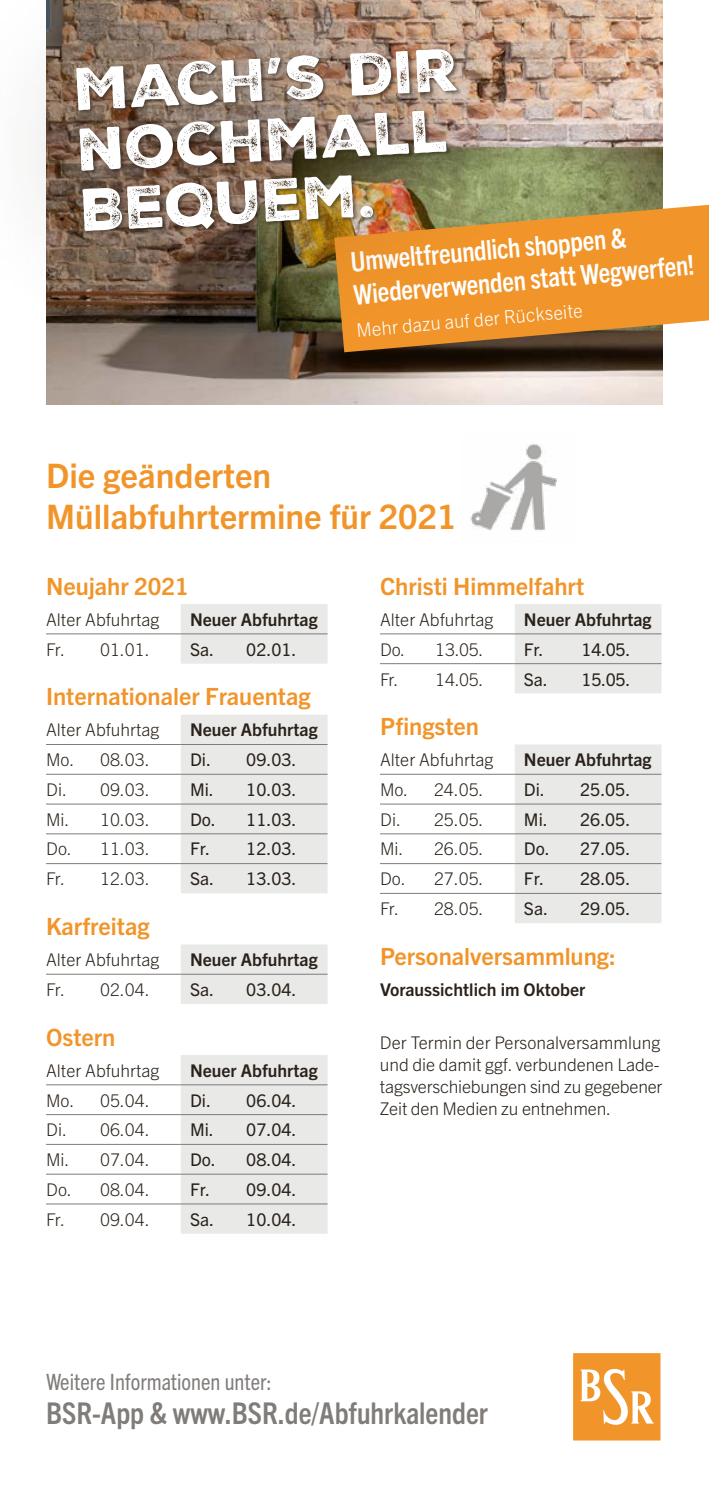
<style>
.page{position:relative;width:709px;height:1489px;background:#fff}
.page>*{position:absolute;margin:0;border:0;box-sizing:border-box;transform-origin:0 0}
.Headline{font:58.25px/60.5px "Nexa Rust Sans Black 02";color:#fff}
.t1{font:700 33.75px/40.5px "Trade Gothic Next LT Pro";color:#f1952a}
.t2{font:700 condensed 30px "Trade Gothic Next LT Pro";color:#7f7c7a}
.t3{font:700 condensed 27.5px/33px "Trade Gothic Next LT Pro";color:#fff}
.Feiertag{font:700 23.75px "Trade Gothic Next LT Pro";color:#f1952a}
.t4{font:condensed 22.5px "Trade Gothic Next LT Pro";color:#7f7c7a}
.t5{font:300 18.75px "Trade Gothic Next LT Pro";color:#fff}
.Copy{font:300 17.5px/22px "Trade Gothic Next LT Pro";color:#29211a}
.Termine{font:300 17.5px "Trade Gothic Next LT Pro";color:#29211a}
.Termine-2{font:17.5px "Trade Gothic Next LT Pro";color:#29211a}
.Copy-2{font:700 17.5px "Trade Gothic Next LT Pro";color:#29211a}
</style>
<div class="page">
<svg style="left:573px;top:1353px;width:88px;height:88px;background:#f3a851"></svg>
<div style="left:181px;top:604px;width:146px;height:59px;background:#e9e9e8"></div>
<hr style="left:46px;top:633px;width:135px;height:1px;background:#7f7c7a">
<hr style="left:181px;top:633px;width:146px;height:1px;background:#7f7c7a">
<div style="left:181px;top:715px;width:146px;height:178px;background:#e9e9e8"></div>
<hr style="left:46px;top:744px;width:135px;height:1px;background:#7f7c7a">
<hr style="left:181px;top:744px;width:146px;height:1px;background:#7f7c7a">
<hr style="left:46px;top:773px;width:135px;height:1px;background:#7f7c7a">
<hr style="left:181px;top:773px;width:146px;height:1px;background:#7f7c7a">
<hr style="left:46px;top:803px;width:135px;height:1px;background:#7f7c7a">
<hr style="left:181px;top:803px;width:146px;height:1px;background:#7f7c7a">
<hr style="left:46px;top:833px;width:135px;height:1px;background:#7f7c7a">
<hr style="left:181px;top:833px;width:146px;height:1px;background:#7f7c7a">
<hr style="left:46px;top:863px;width:135px;height:1px;background:#7f7c7a">
<hr style="left:181px;top:863px;width:146px;height:1px;background:#7f7c7a">
<div style="left:181px;top:944px;width:146px;height:59px;background:#e9e9e8"></div>
<hr style="left:46px;top:973px;width:135px;height:1px;background:#7f7c7a">
<hr style="left:181px;top:973px;width:146px;height:1px;background:#7f7c7a">
<div style="left:181px;top:1055px;width:146px;height:178px;background:#e9e9e8"></div>
<hr style="left:46px;top:1084px;width:135px;height:1px;background:#7f7c7a">
<hr style="left:181px;top:1084px;width:146px;height:1px;background:#7f7c7a">
<hr style="left:46px;top:1114px;width:135px;height:1px;background:#7f7c7a">
<hr style="left:181px;top:1114px;width:146px;height:1px;background:#7f7c7a">
<hr style="left:46px;top:1143px;width:135px;height:1px;background:#7f7c7a">
<hr style="left:181px;top:1143px;width:146px;height:1px;background:#7f7c7a">
<hr style="left:46px;top:1173px;width:135px;height:1px;background:#7f7c7a">
<hr style="left:181px;top:1173px;width:146px;height:1px;background:#7f7c7a">
<hr style="left:46px;top:1203px;width:135px;height:1px;background:#7f7c7a">
<hr style="left:181px;top:1203px;width:146px;height:1px;background:#7f7c7a">
<div style="left:514px;top:604px;width:147px;height:89px;background:#e9e9e8"></div>
<hr style="left:380px;top:663px;width:134px;height:1px;background:#7f7c7a">
<hr style="left:514px;top:663px;width:147px;height:1px;background:#7f7c7a">
<hr style="left:380px;top:633px;width:134px;height:1px;background:#7f7c7a">
<hr style="left:514px;top:633px;width:147px;height:1px;background:#7f7c7a">
<div style="left:514px;top:744px;width:147px;height:179px;background:#e9e9e8"></div>
<hr style="left:380px;top:773px;width:134px;height:1px;background:#7f7c7a">
<hr style="left:514px;top:773px;width:147px;height:1px;background:#7f7c7a">
<hr style="left:380px;top:803px;width:134px;height:1px;background:#7f7c7a">
<hr style="left:514px;top:803px;width:147px;height:1px;background:#7f7c7a">
<hr style="left:380px;top:833px;width:134px;height:1px;background:#7f7c7a">
<hr style="left:514px;top:833px;width:147px;height:1px;background:#7f7c7a">
<hr style="left:380px;top:863px;width:134px;height:1px;background:#7f7c7a">
<hr style="left:514px;top:863px;width:147px;height:1px;background:#7f7c7a">
<hr style="left:380px;top:892px;width:134px;height:1px;background:#7f7c7a">
<hr style="left:514px;top:892px;width:147px;height:1px;background:#7f7c7a">
<img style="left:470px;top:443px;width:87px;height:88px">
<img style="left:46px;top:0;width:617px;height:404px">
<svg style="left:594px;top:205px;width:115px;height:147px;background:#de953d"></svg>
<img style="left:37px;top:0;width:557px;height:373px">
<p class="Headline" style="left:73px;top:60px;width:386px;rotate:-3deg">Mach’s dir nochmall<br>Bequem.</p>
<p class="t3" style="left:349px;top:243px;width:343px;rotate:-5deg">Umweltfreundlich shoppen &amp;<br>Wiederverwenden statt Wegwerfen!</p>
<p class="t5" style="left:355px;top:317px;width:228px;rotate:-5deg">Mehr dazu auf der Rückseite</p>
<h1 class="t1" style="left:46px;top:453px;width:412px">Die geänderten<br>Müllabfuhrtermine für 2021</h1>
<h2 class="Feiertag" style="left:46px;top:569px;width:144px">Neujahr 2021</h2>
<p class="Copy" style="left:46px;top:607px;width:115px">Alter Abfuhrtag</p>
<p class="Copy-2" style="left:190px;top:607px;width:129px">Neuer Abfuhrtag</p>
<p class="Termine" style="left:46px;top:637px;width:105px">Fr. 01.01.</p>
<p class="Termine-2" style="left:190px;top:637px;width:108px">Sa. 02.01.</p>
<h2 class="Feiertag" style="left:46px;top:680px;width:266px">Internationaler Frauentag</h2>
<p class="Copy" style="left:46px;top:717px;width:115px">Alter Abfuhrtag</p>
<p class="Copy-2" style="left:190px;top:717px;width:129px">Neuer Abfuhrtag</p>
<p class="Termine" style="left:46px;top:747px;width:105px">Mo. 08.03.</p>
<p class="Termine-2" style="left:190px;top:747px;width:108px">Di. 09.03.</p>
<p class="Termine" style="left:46px;top:777px;width:105px">Di. 09.03.</p>
<p class="Termine-2" style="left:190px;top:777px;width:108px">Mi. 10.03.</p>
<p class="Termine" style="left:46px;top:807px;width:105px">Mi. 10.03.</p>
<p class="Termine-2" style="left:190px;top:807px;width:108px">Do. 11.03.</p>
<p class="Termine" style="left:46px;top:836px;width:105px">Do. 11.03.</p>
<p class="Termine-2" style="left:190px;top:836px;width:108px">Fr. 12.03.</p>
<p class="Termine" style="left:46px;top:866px;width:105px">Fr. 12.03.</p>
<p class="Termine-2" style="left:190px;top:866px;width:108px">Sa. 13.03.</p>
<h2 class="Feiertag" style="left:46px;top:910px;width:105px">Karfreitag</h2>
<p class="Copy" style="left:46px;top:947px;width:115px">Alter Abfuhrtag</p>
<p class="Copy-2" style="left:190px;top:947px;width:129px">Neuer Abfuhrtag</p>
<p class="Termine" style="left:46px;top:977px;width:105px">Fr. 02.04.</p>
<p class="Termine-2" style="left:190px;top:977px;width:108px">Sa. 03.04.</p>
<h2 class="Feiertag" style="left:46px;top:1020px;width:71px">Ostern</h2>
<p class="Copy" style="left:46px;top:1057px;width:115px">Alter Abfuhrtag</p>
<p class="Copy-2" style="left:190px;top:1057px;width:129px">Neuer Abfuhrtag</p>
<p class="Termine" style="left:46px;top:1087px;width:105px">Mo. 05.04.</p>
<p class="Termine-2" style="left:190px;top:1087px;width:108px">Di. 06.04.</p>
<p class="Termine" style="left:46px;top:1117px;width:105px">Di. 06.04.</p>
<p class="Termine-2" style="left:190px;top:1117px;width:108px">Mi. 07.04.</p>
<p class="Termine" style="left:46px;top:1147px;width:105px">Mi. 07.04.</p>
<p class="Termine-2" style="left:190px;top:1147px;width:108px">Do. 08.04.</p>
<p class="Termine" style="left:46px;top:1177px;width:105px">Do. 08.04.</p>
<p class="Termine-2" style="left:190px;top:1177px;width:108px">Fr. 09.04.</p>
<p class="Termine" style="left:46px;top:1207px;width:105px">Fr. 09.04.</p>
<p class="Termine-2" style="left:190px;top:1207px;width:108px">Sa. 10.04.</p>
<h2 class="Feiertag" style="left:380px;top:569px;width:206px">Christi Himmelfahrt</h2>
<p class="Copy" style="left:380px;top:607px;width:115px">Alter Abfuhrtag</p>
<p class="Copy-2" style="left:524px;top:607px;width:129px">Neuer Abfuhrtag</p>
<p class="Termine" style="left:380px;top:637px;width:105px">Do. 13.05.</p>
<p class="Termine-2" style="left:524px;top:637px;width:108px">Fr. 14.05.</p>
<p class="Termine" style="left:380px;top:667px;width:105px">Fr. 14.05.</p>
<p class="Termine-2" style="left:524px;top:667px;width:108px">Sa. 15.05.</p>
<h2 class="Feiertag" style="left:380px;top:710px;width:100px">Pfingsten</h2>
<p class="Copy" style="left:380px;top:747px;width:115px">Alter Abfuhrtag</p>
<p class="Copy-2" style="left:524px;top:747px;width:129px">Neuer Abfuhrtag</p>
<p class="Termine" style="left:380px;top:777px;width:105px">Mo. 24.05.</p>
<p class="Termine-2" style="left:524px;top:777px;width:108px">Di. 25.05.</p>
<p class="Termine" style="left:380px;top:807px;width:105px">Di. 25.05.</p>
<p class="Termine-2" style="left:524px;top:807px;width:108px">Mi. 26.05.</p>
<p class="Termine" style="left:380px;top:836px;width:105px">Mi. 26.05.</p>
<p class="Termine-2" style="left:524px;top:836px;width:108px">Do. 27.05.</p>
<p class="Termine" style="left:380px;top:866px;width:105px">Do. 27.05.</p>
<p class="Termine-2" style="left:524px;top:866px;width:108px">Fr. 28.05.</p>
<p class="Termine" style="left:380px;top:896px;width:105px">Fr. 28.05.</p>
<p class="Termine-2" style="left:524px;top:896px;width:108px">Sa. 29.05.</p>
<h2 class="Feiertag" style="left:380px;top:939px;width:237px">Personalversammlung:</h2>
<p class="Copy-2" style="left:380px;top:977px;width:207px">Voraussichtlich im Oktober</p>
<p class="Copy" style="left:380px;top:1030px;width:284px">Der Termin der Personalversammlung und die damit ggf. verbundenen Lade&shy;tagsverschiebungen sind zu gegebener Zeit den Medien zu entnehmen.</p>
<p class="t4" style="left:46px;top:1366px;width:227px">Weitere Informationen unter:</p>
<p class="t2" style="left:46px;top:1392px;width:443px">BSR-App &amp; www.BSR.de/Abfuhrkalender</p>
</div>
